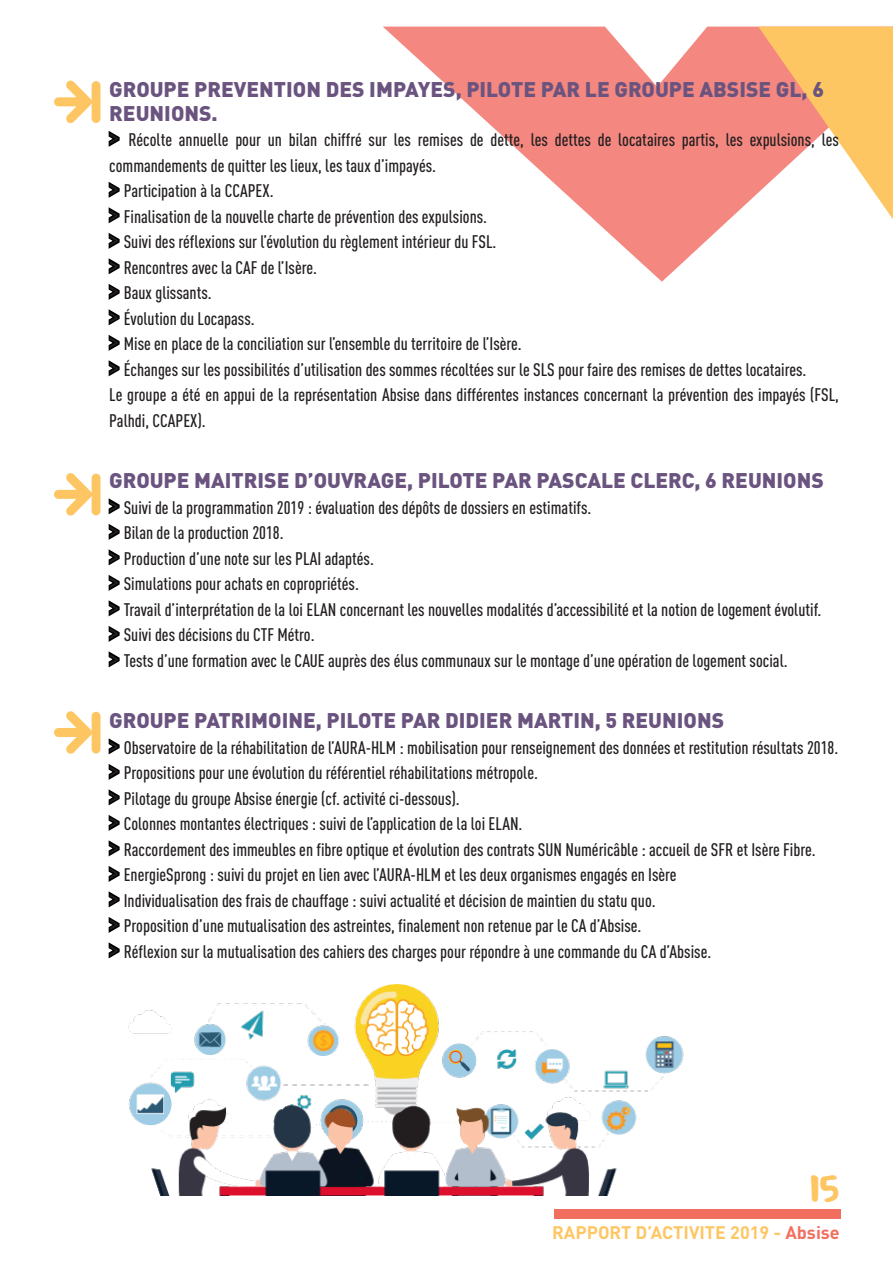
<style>
.page{position:relative;width:893px;height:1263px;background:#fff}
.page>*{position:absolute;margin:0;border:0;box-sizing:border-box;transform-origin:0 0}
.t1{font:28.5px "From Where You Are";color:#fec662}
.TITRE_VIOLET{font:900 21px/24px "DIN Pro";color:#6a547f}
.Paragraphe_noir{font:500 condensed 18px/25.5px "DIN Pro";color:#231f20}
.t2{font:700 18px "DIN Pro";color:#fec662}
.s1{font-size:25.5px;color:#000}
.s2{color:#f26e5f}
</style>
<div class="page">
<div style="left:554px;top:1209px;width:286px;height:9px;background:#f26e5f"></div>
<svg style="left:383px;top:27px;width:375px;height:255px;fill:#f48780"></svg>
<svg style="left:758px;top:27px;width:135px;height:192px"></svg>
<svg style="left:54px;top:711px;width:47px;height:43px"></svg>
<svg style="left:54px;top:473px;width:47px;height:43px"></svg>
<svg style="left:54px;top:80px;width:47px;height:43px"></svg>
<img style="left:128px;top:984px;width:556px;height:211px">
<p class="TITRE_VIOLET" style="left:109px;top:74px;width:716px">GROUPE PREVENTION DES IMPAYES, PILOTE PAR LE GROUPE ABSISE GL, 6<br>REUNIONS.</p>
<p class="Paragraphe_noir" style="left:109px;top:125px;width:731px"><span class="s1">&gt;</span> Récolte annuelle pour un bilan chiffré sur les remises de dette, les dettes de locataires partis, les expulsions, les commandements de quitter les lieux, les taux d’impayés.</p>
<p class="Paragraphe_noir" style="left:109px;top:176px;width:166px"><span class="s1">&gt;</span> Participation à la CCAPEX.</p>
<p class="Paragraphe_noir" style="left:109px;top:202px;width:379px"><span class="s1">&gt;</span> Finalisation de la nouvelle charte de prévention des expulsions.</p>
<p class="Paragraphe_noir" style="left:109px;top:227px;width:389px"><span class="s1">&gt;</span> Suivi des réflexions sur l’évolution du règlement intérieur du FSL.</p>
<p class="Paragraphe_noir" style="left:109px;top:253px;width:209px"><span class="s1">&gt;</span> Rencontres avec la CAF de l’Isère.</p>
<p class="Paragraphe_noir" style="left:109px;top:278px;width:104px"><span class="s1">&gt;</span> Baux glissants.</p>
<p class="Paragraphe_noir" style="left:109px;top:304px;width:147px"><span class="s1">&gt;</span> Évolution du Locapass.</p>
<p class="Paragraphe_noir" style="left:109px;top:329px;width:414px"><span class="s1">&gt;</span> Mise en place de la conciliation sur l’ensemble du territoire de l’Isère.</p>
<p class="Paragraphe_noir" style="left:109px;top:355px;width:699px"><span class="s1">&gt;</span> Échanges sur les possibilités d’utilisation des sommes récoltées sur le SLS pour faire des remises de dettes locataires.</p>
<p class="Paragraphe_noir" style="left:109px;top:380px;width:731px">Le groupe a été en appui de la représentation Absise dans différentes instances concernant la prévention des impayés (FSL,<br>Palhdi, CCAPEX).</p>
<p class="TITRE_VIOLET" style="left:109px;top:466px;width:716px">GROUPE MAITRISE D’OUVRAGE, PILOTE PAR PASCALE CLERC, 6 REUNIONS</p>
<p class="Paragraphe_noir" style="left:109px;top:493px;width:484px"><span class="s1">&gt;</span> Suivi de la programmation 2019 : évaluation des dépôts de dossiers en estimatifs.</p>
<p class="Paragraphe_noir" style="left:109px;top:518px;width:176px"><span class="s1">&gt;</span> Bilan de la production 2018.</p>
<p class="Paragraphe_noir" style="left:109px;top:544px;width:266px"><span class="s1">&gt;</span> Production d’une note sur les PLAI adaptés.</p>
<p class="Paragraphe_noir" style="left:109px;top:569px;width:251px"><span class="s1">&gt;</span> Simulations pour achats en copropriétés.</p>
<p class="Paragraphe_noir" style="left:109px;top:595px;width:714px"><span class="s1">&gt;</span> Travail d’interprétation de la loi ELAN concernant les nouvelles modalités d’accessibilité et la notion de logement évolutif.</p>
<p class="Paragraphe_noir" style="left:109px;top:620px;width:207px"><span class="s1">&gt;</span> Suivi des décisions du CTF Métro.</p>
<p class="Paragraphe_noir" style="left:109px;top:646px;width:680px"><span class="s1">&gt;</span> Tests d’une formation avec le CAUE auprès des élus communaux sur le montage d’une opération de logement social.</p>
<p class="TITRE_VIOLET" style="left:109px;top:706px;width:616px">GROUPE PATRIMOINE, PILOTE PAR DIDIER MARTIN, 5 REUNIONS</p>
<p class="Paragraphe_noir" style="left:109px;top:733px;width:730px"><span class="s1">&gt;</span> Observatoire de la réhabilitation de l’AURA-HLM : mobilisation pour renseignement des données et restitution résultats 2018.</p>
<p class="Paragraphe_noir" style="left:109px;top:758px;width:430px"><span class="s1">&gt;</span> Propositions pour une évolution du référentiel réhabilitations métropole.</p>
<p class="Paragraphe_noir" style="left:109px;top:784px;width:352px"><span class="s1">&gt;</span> Pilotage du groupe Absise énergie (cf. activité ci-dessous).</p>
<p class="Paragraphe_noir" style="left:109px;top:809px;width:415px"><span class="s1">&gt;</span> Colonnes montantes électriques : suivi de l’application de la loi ELAN.</p>
<p class="Paragraphe_noir" style="left:109px;top:835px;width:708px"><span class="s1">&gt;</span> Raccordement des immeubles en fibre optique et évolution des contrats SUN Numéricâble : accueil de SFR et Isère Fibre.</p>
<p class="Paragraphe_noir" style="left:109px;top:860px;width:569px"><span class="s1">&gt;</span> EnergieSprong : suivi du projet en lien avec l’AURA-HLM et les deux organismes engagés en Isère</p>
<p class="Paragraphe_noir" style="left:109px;top:886px;width:548px"><span class="s1">&gt;</span> Individualisation des frais de chauffage : suivi actualité et décision de maintien du statu quo.</p>
<p class="Paragraphe_noir" style="left:109px;top:911px;width:534px"><span class="s1">&gt;</span> Proposition d’une mutualisation des astreintes, finalement non retenue par le CA d’Absise.</p>
<p class="Paragraphe_noir" style="left:109px;top:937px;width:603px"><span class="s1">&gt;</span> Réflexion sur la mutualisation des cahiers des charges pour répondre à une commande du CA d’Absise.</p>
<h1 class="t1" style="left:809px;top:1176px;width:31px">15</h1>
<p class="t2" style="left:552px;top:1218px;width:289px">RAPPORT D’ACTIVITE 2019 - <span class="s2">Absise</span></p>
</div>
